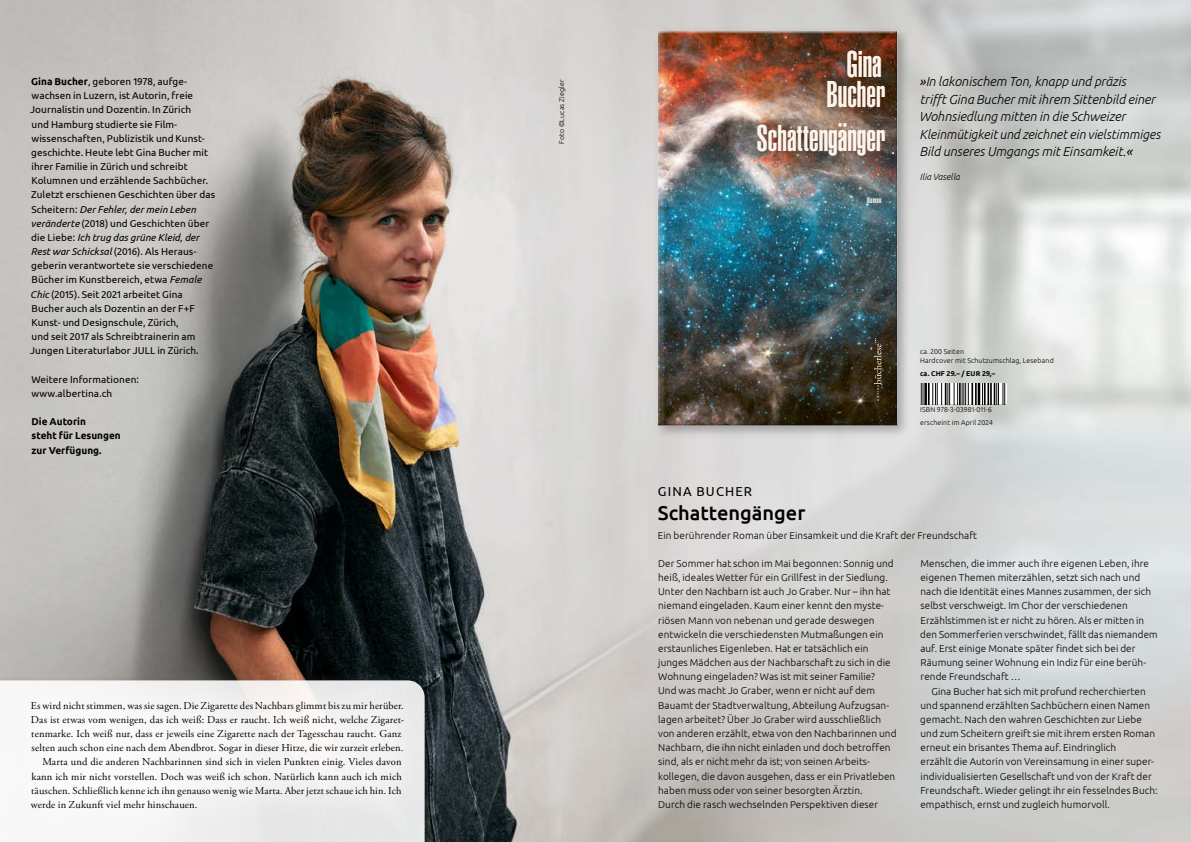
<style>
.page{position:relative;width:1191px;height:842px;background:#fff}
.page>*{position:absolute;margin:0;border:0;box-sizing:border-box;transform-origin:0 0}
.t1{font:36.6px/29.9px "Helvetica LT Std Ultra Comp";color:#fff4ea;text-align:center;scale:.94 1}
.t2{font:500 20px "Ubuntu";color:#000}
.t3{font:italic 300 13px/17.5px "Ubuntu";color:#000}
.t4{font:13px "Ubuntu";letter-spacing:.09em;color:#000}
.t5{font:10.5px "Adobe Garamond Pro";letter-spacing:.015em;color:#000}
.t6{font:300 10px/14.2px "Ubuntu";letter-spacing:.01em;color:#000}
.t7{font:10px/14.2px "Ubuntu";letter-spacing:.01em;color:#000}
.t8{font:700 10px/14.2px "Ubuntu";color:#000}
.t9{font:italic 300 9px "Ubuntu";color:#000}
.t10{font:8.6px "Courier";color:#000;scale:.93 1}
.t11{font:8px "Helvetica LT Std Ultra Comp";letter-spacing:.04em;color:#fff4ea}
.t12{font:300 7px/9px "Ubuntu";letter-spacing:.02em;color:#000}
.t13{font:700 7px "Ubuntu";letter-spacing:.02em;color:#000}
.s1{font-weight:700}
.s2{font-style:italic}
.s3{font-weight:400}
</style>
<div class="page">
<img style="left:0;top:0;width:1191px;height:842px">
<div style="left:652px;top:25px;width:259px;height:414px;background:#000;opacity:.28"></div>
<hr style="left:897px;top:31px;width:1px;height:394px;background:#fff">
<div style="left:657px;top:30px;width:240px;height:396px;background:#000;opacity:.4"></div>
<img style="left:658px;top:31px;width:6px;height:394px">
<svg style="left:969px;top:383px;width:37px;height:21px"></svg>
<svg style="left:920px;top:383px;width:49px;height:21px"></svg>
<hr style="left:971px;top:383px;width:2px;height:21px;background:#000">
<svg style="left:975px;top:383px;width:1px;height:21px"></svg>
<hr style="left:977px;top:383px;width:3px;height:21px;background:#000">
<svg style="left:982px;top:383px;width:23px;height:21px"></svg>
<div style="left:0;top:667px;width:436px;height:175px;background:#fff;opacity:.6"></div>
<p class="t7" style="left:30px;top:74px;width:186px"><span class="s1">Gina Bucher</span>, geboren 1978, aufge&shy;wachsen in Luzern, ist Autorin, freie Journalistin und Dozentin. In Zürich<br>und Hamburg studierte sie Film&shy;wissenschaften, Publizistik und Kunst&shy;geschichte. Heute lebt Gina Bucher mit ihrer Familie in Zürich und schreibt Kolumnen und erzählende Sachbücher.<br>Zuletzt erschienen Geschichten über das Scheitern: <span class="s2">Der Fehler, der mein Leben veränderte</span> (2018) und Geschichten über die Liebe: <span class="s2">Ich trug das grüne Kleid, der Rest war Schicksal</span> (2016). Als Heraus&shy;geberin verantwortete sie verschiedene Bücher im Kunstbereich, etwa <span class="s2">Female Chic</span> (2015). Seit 2021 arbeitet Gina Bucher auch als Dozentin an der F+F Kunst- und Designschule, Zürich,<br>und seit 2017 als Schreibtrainerin am Jungen Literaturlabor JULL in Zürich.</p>
<p class="t7" style="left:31px;top:372px;width:109px">Weitere Informationen: www.albertina.ch</p>
<p class="t8" style="left:32px;top:414px;width:91px">Die Autorin<br>steht für Lesungen zur Verfügung.</p>
<p class="t5" style="left:31px;top:699px;width:374px">Es wird nicht stimmen, was sie sagen. Die Zigarette des Nachbars glimmt bis zu mir herüber.</p>
<p class="t5" style="left:31px;top:713px;width:375px">Das ist etwas vom wenigen, das ich weiß: Dass er raucht. Ich weiß nicht, welche Zigaret-</p>
<p class="t5" style="left:31px;top:727px;width:372px">tenmarke. Ich weiß nur, dass er jeweils eine Zigarette nach der Tagesschau raucht. Ganz</p>
<p class="t5" style="left:32px;top:742px;width:373px">selten auch schon eine nach dem Abendbrot. Sogar in dieser Hitze, die wir zurzeit erleben.</p>
<p class="t5" style="left:42px;top:756px;width:361px">Marta und die anderen Nachbarinnen sind sich in vielen Punkten einig. Vieles davon</p>
<p class="t5" style="left:31px;top:770px;width:372px">kann ich mir nicht vorstellen. Doch was weiß ich schon. Natürlich kann auch ich mich</p>
<p class="t5" style="left:31px;top:784px;width:372px">täuschen. Schließlich kenne ich ihn genauso wenig wie Marta. Aber jetzt schaue ich hin. Ich</p>
<p class="t5" style="left:31px;top:798px;width:168px">werde in Zukunft viel mehr hinschauen.</p>
<p class="t12" style="left:557px;top:144px;width:66px;rotate:-90deg">Foto ©Lucas Ziegler</p>
<h1 class="t1" style="left:826px;top:50px;width:65px">Gina<br>Bucher</h1>
<h1 class="t1" style="left:756px;top:124px;width:139px">Schattengänger</h1>
<p class="t11" style="left:867px;top:195px;width:15px">Roman</p>
<h3 class="t3" style="left:919px;top:72px;width:243px"><span class="s3">»</span>In lakonischem Ton, knapp und präzis<br>trifft Gina Bucher mit ihrem Sittenbild einer Wohnsiedlung mitten in die Schweizer Kleinmütigkeit und zeichnet ein vielstimmiges Bild unseres Umgangs mit Einsamkeit.<span class="s3">«</span></h3>
<p class="t9" style="left:920px;top:171px;width:42px">Ilia Vasella</p>
<p class="t12" style="left:920px;top:347px;width:135px">ca. 200 Seiten<br>Hardcover mit Schutzumschlag, Leseband</p>
<p class="t13" style="left:920px;top:369px;width:77px">ca. CHF 29.– / EUR 29,–</p>
<p class="t10" style="left:910px;top:351px;width:115px">ISBN 978-3-03981-011-6</p>
<p class="t12" style="left:920px;top:403px;width:74px;line-height:13px">ISBN 978-3-03981-011-6 erscheint im April 2024</p>
<h3 class="t4" style="left:658px;top:484px;width:96px">GINA BUCHER</h3>
<h2 class="t2" style="left:658px;top:501px;width:149px">Schattengänger</h2>
<p class="t6" style="left:658px;top:528px;width:321px">Ein berührender Roman über Einsamkeit und die Kraft der Freundschaft</p>
<p class="t6" style="left:658px;top:556px;width:240px">Der Sommer hat schon im Mai begonnen: Sonnig und heiß, ideales Wetter für ein Grillfest in der Siedlung.<br>Unter den Nachbarn ist auch Jo Graber. Nur – ihn hat niemand eingeladen. Kaum einer kennt den myste&shy;riösen Mann von nebenan und gerade deswegen entwickeln die verschiedensten Mutmaßungen ein erstaunliches Eigenleben. Hat er tatsächlich ein junges Mädchen aus der Nachbarschaft zu sich in die Wohnung eingeladen? Was ist mit seiner Familie?<br>Und was macht Jo Graber, wenn er nicht auf dem Bauamt der Stadtverwaltung, Abteilung Aufzugsan&shy;lagen arbeitet? Über Jo Graber wird ausschließlich von anderen erzählt, etwa von den Nachbarinnen und Nachbarn, die ihn nicht einladen und doch betroffen sind, als er nicht mehr da ist; von seinen Arbeits&shy;kollegen, die davon ausgehen, dass er ein Privatleben haben muss oder von seiner besorgten Ärztin.<br>Durch die rasch wechselnden Perspektiven dieser</p>
<p class="t6" style="left:920px;top:556px;width:239px">Menschen, die immer auch ihre eigenen Leben, ihre eigenen Themen miterzählen, setzt sich nach und nach die Identität eines Mannes zusammen, der sich selbst verschweigt. Im Chor der verschiedenen Erzählstimmen ist er nicht zu hören. Als er mitten in den Sommerferien verschwindet, fällt das niemandem auf. Erst einige Monate später findet sich bei der Räumung seiner Wohnung ein Indiz für eine berüh&shy;rende Freundschaft …</p>
<p class="t6" style="left:920px;top:684px;width:239px;text-indent:11px">Gina Bucher hat sich mit profund recherchierten und spannend erzählten Sachbüchern einen Namen gemacht. Nach den wahren Geschichten zur Liebe und zum Scheitern greift sie mit ihrem ersten Roman erneut ein brisantes Thema auf. Eindringlich<br>erzählt die Autorin von Vereinsamung in einer super&shy;individualisierten Gesellschaft und von der Kraft der Freundschaft. Wieder gelingt ihr ein fesselndes Buch: empathisch, ernst und zugleich humorvoll.</p>
</div>
